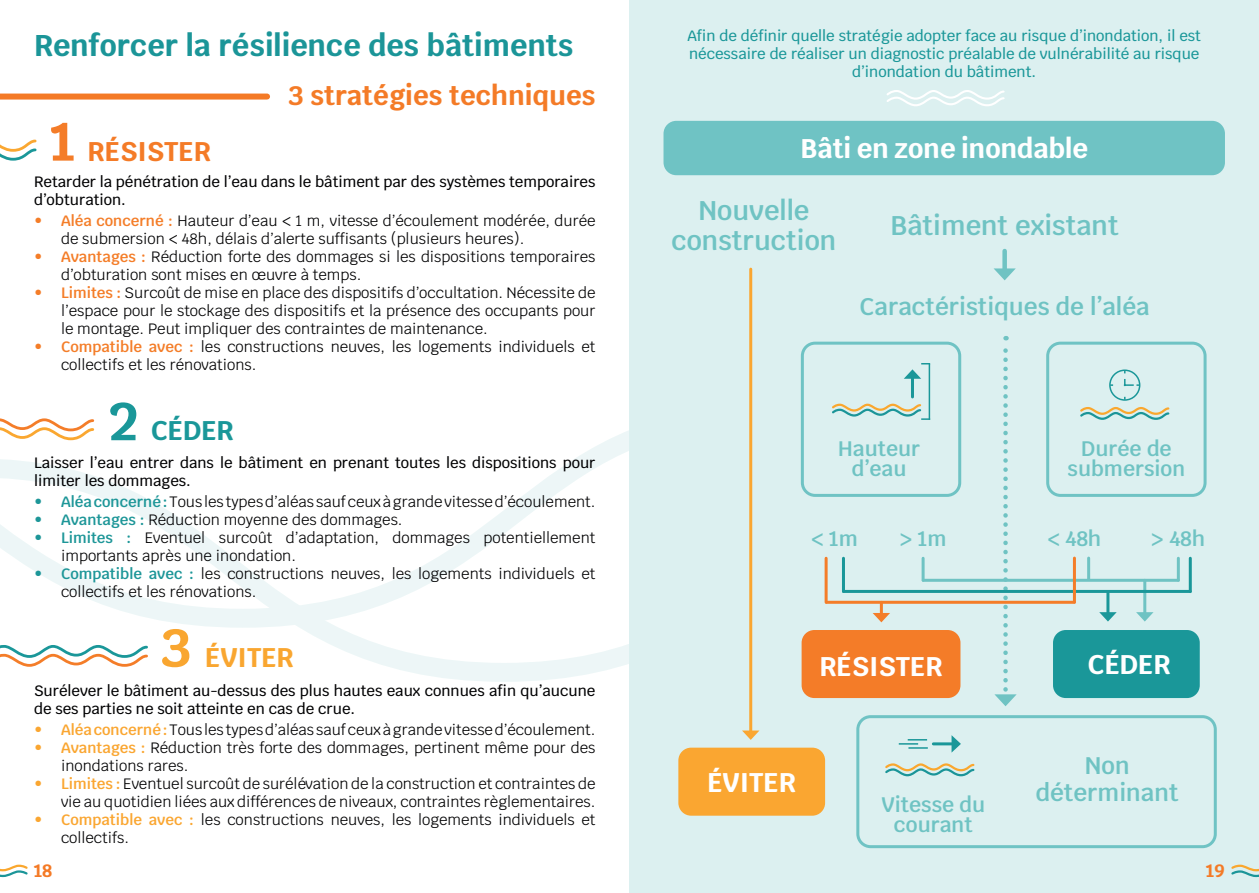
<style>
.page{position:relative;width:1259px;height:893px;background:#fff}
.page>*{position:absolute;margin:0;border:0;box-sizing:border-box;transform-origin:0 0}
.t1{font:700 54px "Krub";color:#1a9799}
.t2{font:700 54px "Krub";color:#f9a630}
.t3{font:700 54px "Krub";color:#f47c28}
.t4{font:700 30px "Krub";color:#1b9598}
.t5{font:700 27px "Krub";color:#fff}
.t6{font:600 27px/30px "Krub";color:#6fc3c3;text-align:center}
.t7{font:700 27px "Krub";color:#f47b27}
.t8{font:700 27px "Krub";color:#f9a630}
.t9{font:700 27px "Krub";color:#1a9799}
.t10{font:600 24px/27px "Krub";color:#6fc3c3;text-align:center}
.t11{font:600 21px/19.5px "Krub";color:#6fc3c3;text-align:center}
.t12{font:700 18px "Krub";color:#f47a26}
.t13{font:15px/18px "Krub";color:#000002}
.t14{font:500 15px/18px "Krub";color:#000002}
.t15{font:500 15px/18px "Krub";color:#1a9799;text-align:center}
.s1{font-weight:600;color:#f47d28}
.s2{font-weight:600;color:#1d9698}
.s3{font-weight:600;color:#faa631}
</style>
<div class="page">
<svg style="left:317px;top:637px;width:312px;height:45px"></svg>
<svg style="left:0;top:431px;width:629px;height:206px"></svg>
<div style="left:629px;top:0;width:630px;height:893px;background:#dcf0f0"></div>
<svg style="left:1231px;top:864px;width:28px;height:14px"></svg>
<svg style="left:0;top:864px;width:28px;height:14px"></svg>
<div style="left:856px;top:715px;width:360px;height:133px;border:3px solid #6fc3c4;border-radius:13px"></div>
<svg style="left:0;top:418px;width:96px;height:24px"></svg>
<svg style="left:0;top:645px;width:148px;height:22px"></svg>
<svg style="left:0;top:139px;width:37px;height:22px"></svg>
<div style="left:0;top:94px;width:267px;height:6px;background:#f47a26"></div>
<div style="left:663px;top:121px;width:562px;height:54px;background:#6fc3c4;border-radius:13px"></div>
<div style="left:678px;top:748px;width:147px;height:68px;background:#faa631;border-radius:13px"></div>
<div style="left:1053px;top:630px;width:146px;height:68px;background:#1a9799;border-radius:13px"></div>
<div style="left:801px;top:630px;width:159px;height:68px;background:#f47c28;border-radius:13px"></div>
<hr style="left:749px;top:269px;width:3px;height:464px;background:#faa631">
<svg style="left:742px;top:730px;width:17px;height:10px"></svg>
<svg style="left:885px;top:763px;width:90px;height:14px"></svg>
<hr style="left:933px;top:742px;width:21px;height:3px;background:#1a9799">
<svg style="left:951px;top:735px;width:10px;height:18px"></svg>
<svg style="left:907px;top:739px;width:20px;height:1px"></svg>
<hr style="left:898px;top:743px;width:20px;height:2px;background:#1a9799">
<hr style="left:908px;top:747px;width:20px;height:2px;background:#1a9799">
<div style="left:1002px;top:251px;width:5px;height:22px;background:#6fc3c3"></div>
<svg style="left:993px;top:268px;width:22px;height:12px"></svg>
<div style="left:801px;top:511px;width:66px;height:57px;border:3px solid #dcf0f0;border-radius:27px"></div>
<div style="left:890px;top:511px;width:66px;height:57px;border:3px solid #dcf0f0;border-radius:27px"></div>
<hr style="left:911px;top:376px;width:3px;height:21px;background:#1a9799">
<hr style="left:928px;top:364px;width:2px;height:56px;background:#1a9799">
<svg style="left:904px;top:363px;width:26px;height:16px"></svg>
<svg style="left:832px;top:402px;width:97px;height:18px"></svg>
<div style="left:801px;top:342px;width:160px;height:155px;border:3px solid #6fc3c4;border-radius:13px"></div>
<svg style="left:1080px;top:407px;width:90px;height:13px"></svg>
<div style="left:1109px;top:369px;width:31px;height:32px;border:2px solid #1a9799;border-radius:50%"></div>
<svg style="left:1123px;top:379px;width:16px;height:7px"></svg>
<div style="left:1046px;top:342px;width:160px;height:155px;border:3px solid #6fc3c4;border-radius:13px"></div>
<svg style="left:994px;top:336px;width:22px;height:370px"></svg>
<div style="left:1036px;top:511px;width:77px;height:57px;border:3px solid #dcf0f0;border-radius:27px"></div>
<div style="left:1140px;top:511px;width:76px;height:57px;border:3px solid #dcf0f0;border-radius:27px"></div>
<div style="left:1017px;top:731px;width:180px;height:101px;border:3px solid #dcf0f0;border-radius:34px"></div>
<hr style="left:1143px;top:580px;width:3px;height:35px;background:#6fc3c3">
<svg style="left:1136px;top:612px;width:17px;height:9px"></svg>
<hr style="left:824px;top:558px;width:3px;height:44px;background:#f47d29">
<hr style="left:1176px;top:558px;width:3px;height:22px;background:#6fc3c3">
<hr style="left:921px;top:558px;width:3px;height:22px;background:#6fc3c3">
<hr style="left:843px;top:590px;width:347px;height:3px;background:#1a9799">
<hr style="left:1106px;top:593px;width:3px;height:22px;background:#1a9799">
<svg style="left:1099px;top:612px;width:17px;height:9px"></svg>
<hr style="left:842px;top:558px;width:3px;height:33px;background:#1a9799">
<svg style="left:886px;top:90px;width:119px;height:16px"></svg>
<hr style="left:923px;top:579px;width:255px;height:3px;background:#6fc3c3">
<hr style="left:1087px;top:558px;width:3px;height:21px;background:#6fc3c3">
<hr style="left:880px;top:602px;width:3px;height:14px;background:#f47d29">
<svg style="left:872px;top:613px;width:18px;height:9px"></svg>
<hr style="left:826px;top:601px;width:248px;height:3px;background:#f47d29">
<hr style="left:1073px;top:558px;width:3px;height:44px;background:#f47d29">
<hr style="left:1188px;top:558px;width:3px;height:34px;background:#1a9799">
<p class="t4" style="left:34px;top:28px;width:541px">Renforcer la résilience des bâtiments</p>
<p class="t3" style="left:51px;top:110px;width:26px">1</p>
<p class="t7" style="left:88px;top:136px;width:125px">RÉSISTER</p>
<p class="t7" style="left:289px;top:80px;width:308px">3 stratégies techniques</p>
<p class="t14" style="left:34px;top:173px;width:563px">Retarder la pénétration de l’eau dans le bâtiment par des systèmes temporaires d’obturation.</p>
<p class="t13" style="left:61px;top:211px;width:536px;text-indent:-27px"><span class="s1">• Aléa concerné :</span> Hauteur d’eau &lt; 1 m, vitesse d’écoulement modérée, durée de submersion &lt; 48h, délais d’alerte suffisants (plusieurs heures).</p>
<p class="t13" style="left:61px;top:247px;width:536px;text-indent:-27px"><span class="s1">• Avantages :</span> Réduction forte des dommages si les dispositions temporaires d’obturation sont mises en œuvre à temps.</p>
<p class="t13" style="left:61px;top:283px;width:536px;text-align:justify;text-indent:-27px"><span class="s1">• Limites :</span> Surcoût de mise en place des dispositifs d’occultation. Nécessite de l’espace pour le stockage des dispositifs et la présence des occupants pour le montage. Peut impliquer des contraintes de maintenance.</p>
<p class="t13" style="left:61px;top:337px;width:536px;text-indent:-27px"><span class="s1">• Compatible avec :</span> les constructions neuves, les logements individuels et collectifs et les rénovations.</p>
<p class="t1" style="left:108px;top:390px;width:30px">2</p>
<p class="t9" style="left:151px;top:415px;width:85px">CÉDER</p>
<p class="t14" style="left:34px;top:454px;width:563px">Laisser l’eau entrer dans le bâtiment en prenant toutes les dispositions pour limiter les dommages.</p>
<p class="t13" style="left:34px;top:493px;width:563px"><span class="s2">• Aléa concerné :</span> Tous les types d’aléas sauf ceux à grande vitesse d’écoulement.</p>
<p class="t13" style="left:34px;top:511px;width:370px"><span class="s2">• Avantages :</span> Réduction moyenne des dommages.</p>
<p class="t13" style="left:61px;top:529px;width:536px;text-indent:-27px"><span class="s2">• Limites :</span> Eventuel surcoût d’adaptation, dommages potentiellement importants après une inondation.</p>
<p class="t13" style="left:61px;top:565px;width:536px;text-indent:-27px"><span class="s2">• Compatible avec :</span> les constructions neuves, les logements individuels et collectifs et les rénovations.</p>
<p class="t2" style="left:162px;top:616px;width:31px">3</p>
<p class="t8" style="left:205px;top:642px;width:90px">ÉVITER</p>
<p class="t14" style="left:34px;top:682px;width:563px">Surélever le bâtiment au-dessus des plus hautes eaux connues afin qu’aucune de ses parties ne soit atteinte en cas de crue.</p>
<p class="t13" style="left:34px;top:721px;width:563px"><span class="s3">• Aléa concerné :</span> Tous les types d’aléas sauf ceux à grande vitesse d’écoulement.</p>
<p class="t13" style="left:61px;top:739px;width:536px;text-indent:-27px"><span class="s3">• Avantages :</span> Réduction très forte des dommages, pertinent même pour des inondations rares.</p>
<p class="t13" style="left:34px;top:775px;width:563px;text-align:right"><span class="s3">• Limites :</span> Eventuel surcoût de surélévation de la construction et contraintes de vie au quotidien liées aux différences de niveaux, contraintes règlementaires.</p>
<p class="t13" style="left:61px;top:811px;width:536px;text-indent:-27px"><span class="s3">• Compatible avec :</span> les constructions neuves, les logements individuels et collectifs.</p>
<p class="t15" style="left:687px;top:26px;width:515px">Afin de définir quelle stratégie adopter face au risque d’inondation, il est nécessaire de réaliser un diagnostic préalable de vulnérabilité au risque d’inondation du bâtiment.</p>
<p class="t5" style="left:800px;top:133px;width:289px">Bâti en zone inondable</p>
<p class="t6" style="left:671px;top:196px;width:166px">Nouvelle construction</p>
<p class="t6" style="left:890px;top:211px;width:230px">Bâtiment existant</p>
<p class="t10" style="left:859px;top:293px;width:291px">Caractéristiques de l’aléa</p>
<p class="t11" style="left:838px;top:439px;width:83px">Hauteur d’eau</p>
<p class="t11" style="left:1067px;top:439px;width:119px">Durée de submersion</p>
<p class="t11" style="left:811px;top:529px;width:48px">&lt; 1m</p>
<p class="t11" style="left:899px;top:529px;width:48px">&gt; 1m</p>
<p class="t11" style="left:1047px;top:529px;width:56px">&lt; 48h</p>
<p class="t11" style="left:1151px;top:529px;width:56px">&gt; 48h</p>
<p class="t5" style="left:819px;top:650px;width:125px">RÉSISTER</p>
<p class="t5" style="left:1087px;top:649px;width:85px">CÉDER</p>
<p class="t5" style="left:707px;top:766px;width:90px">ÉVITER</p>
<p class="t11" style="left:881px;top:795px;width:105px">Vitesse du courant</p>
<p class="t10" style="left:1036px;top:752px;width:144px">Non déterminant</p>
<p class="t12" style="left:34px;top:860px;width:20px">18</p>
<p class="t12" style="left:1206px;top:860px;width:20px">19</p>
</div>
